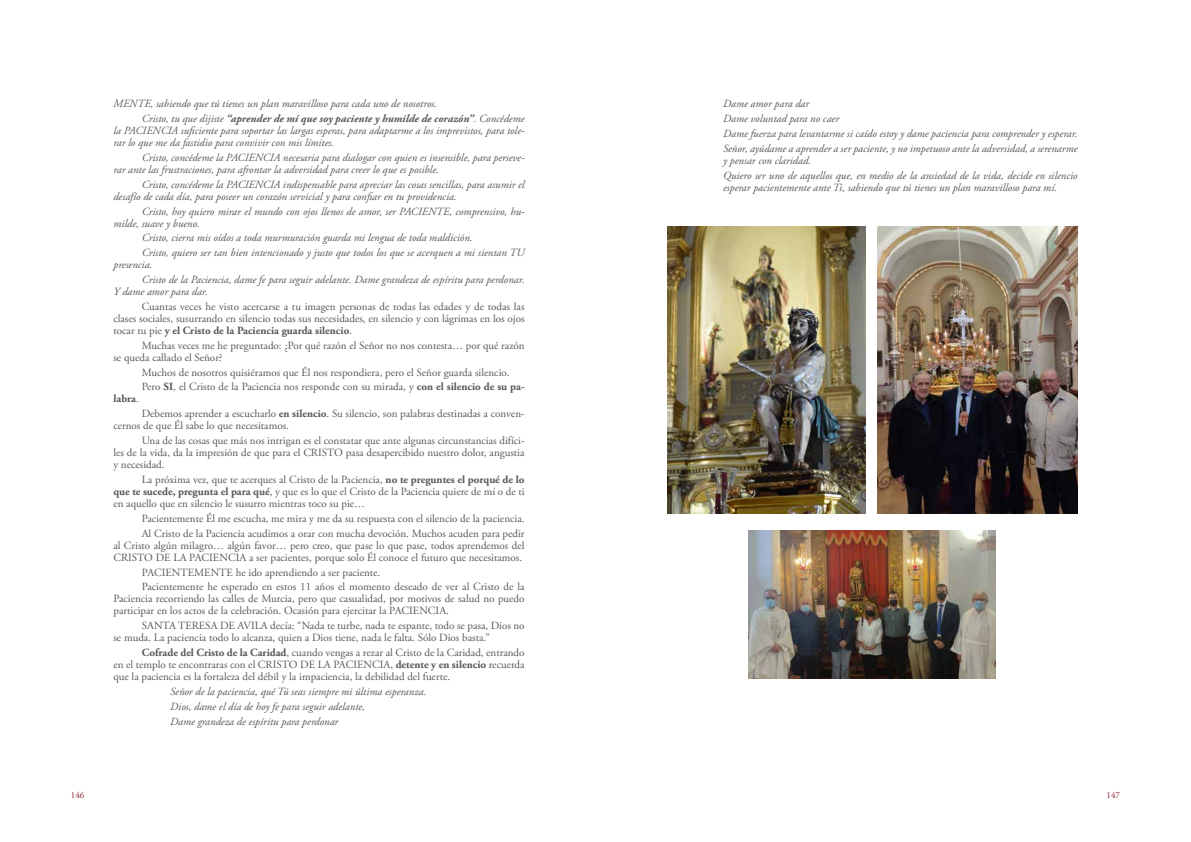
<style>
.page{position:relative;width:1191px;height:842px;background:#fff}
.page>*{position:absolute;margin:0;border:0;box-sizing:border-box;transform-origin:0 0}
.t1{font:11px/12px "Adobe Garamond Pro";color:#575756}
.t2{font:italic 11px/14.8px "Adobe Garamond Pro";color:#575756}
.t3{font:700 11px "Adobe Garamond Pro";color:#575756}
.t4{font:9px "Adobe Garamond Pro";color:#801623}
.s1{font-weight:700}
.s2{font-weight:400}
</style>
<div class="page">
<img style="left:667px;top:227px;width:199px;height:286px">
<img style="left:878px;top:227px;width:199px;height:286px">
<img style="left:748px;top:530px;width:247px;height:149px">
<p class="t2" style="left:142px;top:97px;width:384px;text-indent:-28px">MENTE, sabiendo que tú tienes un plan maravilloso para cada uno de nosotros.<br>Cristo, tu que dijiste <span class="s1">“aprender de mí que soy paciente y humilde de corazón”</span>. Concédeme</p>
<p class="t2" style="left:113px;top:125px;width:413px;line-height:12px">la PACIENCIA suficiente para soportar las largas esperas, para adaptarme a los imprevistos, para tole&shy;rar lo que me da fastidio para convivir con mis límites.</p>
<p class="t2" style="left:113px;top:152px;width:413px;line-height:12px;text-indent:28px">Cristo, concédeme la PACIENCIA necesaria para dialogar con quien es insensible, para perseve&shy;rar ante las frustraciones, para afrontar la adversidad para creer lo que es posible.</p>
<p class="t2" style="left:113px;top:179px;width:413px;line-height:12px;text-indent:28px">Cristo, concédeme la PACIENCIA indispensable para apreciar las cosas sencillas, para asumir el desafío de cada día, para poseer un corazón servicial y para confiar en tu providencia.</p>
<p class="t2" style="left:113px;top:205px;width:413px;line-height:12px;text-indent:28px">Cristo, hoy quiero mirar el mundo con ojos llenos de amor, ser PACIENTE, comprensivo, hu&shy;milde, suave y bueno.</p>
<p class="t2" style="left:142px;top:231px;width:384px">Cristo, cierra mis oídos a toda murmuración guarda mi lengua de toda maldición.<br>Cristo, quiero ser tan bien intencionado y justo que todos los que se acerquen a mi sientan TU</p>
<p class="t2" style="left:142px;top:258px;width:384px;text-indent:-28px">presencia.<br>Cristo de la Paciencia, dame fe para seguir adelante. Dame grandeza de espíritu para perdonar.</p>
<p class="t2" style="left:113px;top:284px;width:96px">Y dame amor para dar.</p>
<p class="t1" style="left:113px;top:301px;width:413px;text-align:justify;text-indent:28px">Cuantas veces he visto acercarse a tu imagen personas de todas las edades y de todas las clases sociales, susurrando en silencio todas sus necesidades, en silencio y con lágrimas en los ojos tocar tu pie <span class="s1">y el Cristo de la Paciencia guarda silencio</span>.</p>
<p class="t1" style="left:113px;top:340px;width:413px;text-indent:28px">Muchas veces me he preguntado: ¿Por qué razón el Señor no nos contesta… por qué razón se queda callado el Señor?</p>
<p class="t1" style="left:142px;top:365px;width:384px;line-height:14.8px">Muchos de nosotros quisiéramos que Él nos respondiera, pero el Señor guarda silencio.<br>Pero <span class="s1">SI</span>, el Cristo de la Paciencia nos responde con su mirada, y <span class="s1">con el silencio de su pa-</span></p>
<p class="t3" style="left:113px;top:393px;width:27px">labra<span class="s2">.</span></p>
<p class="t1" style="left:113px;top:408px;width:413px;text-indent:28px">Debemos aprender a escucharlo <span class="s1">en silencio</span>. Su silencio, son palabras destinadas a conven&shy;cernos de que Él sabe lo que necesitamos.</p>
<p class="t1" style="left:113px;top:435px;width:413px;text-align:justify;text-indent:28px">Una de las cosas que más nos intrigan es el constatar que ante algunas circunstancias difíci&shy;les de la vida, da la impresión de que para el CRISTO pasa desapercibido nuestro dolor, angustia y necesidad.</p>
<p class="t1" style="left:113px;top:474px;width:413px;text-align:justify;text-indent:28px">La próxima vez, que te acerques al Cristo de la Paciencia, <span class="s1">no te preguntes el porqué de lo que te sucede, pregunta el para qué</span>, y que es lo que el Cristo de la Paciencia quiere de mí o de ti en aquello que en silencio le susurro mientras toco su pie…</p>
<p class="t1" style="left:142px;top:511px;width:384px;line-height:14.8px">Pacientemente Él me escucha, me mira y me da su respuesta con el silencio de la paciencia.<br>Al Cristo de la Paciencia acudimos a orar con mucha devoción. Muchos acuden para pedir</p>
<p class="t1" style="left:113px;top:540px;width:413px">al Cristo algún milagro… algún favor… pero creo, que pase lo que pase, todos aprendemos del<br>CRISTO DE LA PACIENCIA a ser pacientes, porque solo Él conoce el futuro que necesitamos.</p>
<p class="t1" style="left:142px;top:565px;width:384px;line-height:14.8px">PACIENTEMENTE he ido aprendiendo a ser paciente.<br>Pacientemente he esperado en estos 11 años el momento deseado de ver al Cristo de la</p>
<p class="t1" style="left:113px;top:593px;width:413px">Paciencia recorriendo las calles de Murcia, pero que casualidad, por motivos de salud no puedo participar en los actos de la celebración. Ocasión para ejercitar la PACIENCIA.</p>
<p class="t1" style="left:113px;top:620px;width:413px;text-indent:28px">SANTA TERESA DE AVILA decía: “Nada te turbe, nada te espante, todo se pasa, Dios no se muda. La paciencia todo lo alcanza, quien a Dios tiene, nada le falta. Sólo Dios basta.”</p>
<p class="t1" style="left:113px;top:647px;width:413px;text-align:justify;text-indent:28px"><span class="s1">Cofrade del Cristo de la Caridad</span>, cuando vengas a rezar al Cristo de la Caridad, entrando en el templo te encontraras con el CRISTO DE LA PACIENCIA, <span class="s1">detente y en silencio</span> recuerda que la paciencia es la fortaleza del débil y la impaciencia, la debilidad del fuerte.</p>
<p class="t2" style="left:170px;top:684px;width:258px">Señor de la paciencia, qué Tú seas siempre mi última esperanza.<br>Dios, dame el día de hoy fe para seguir adelante,<br>Dame grandeza de espíritu para perdonar</p>
<p class="t2" style="left:723px;top:97px;width:356px">Dame amor para dar<br>Dame voluntad para no caer<br>Dame fuerza para levantarme si caído estoy y dame paciencia para comprender y esperar.<br>Señor, ayúdame a aprender a ser paciente, y no impetuoso ante la adversidad, a serenarme</p>
<p class="t2" style="left:723px;top:153px;width:356px">y pensar con claridad.<br>Quiero ser uno de aquellos que, en medio de la ansiedad de la vida, decide en silencio</p>
<p class="t2" style="left:723px;top:180px;width:335px">esperar pacientemente ante Ti, sabiendo que tú tienes un plan maravilloso para mí.</p>
<p class="t4" style="left:71px;top:789px;width:15px">146</p>
<p class="t4" style="left:1106px;top:789px;width:15px">147</p>
</div>
